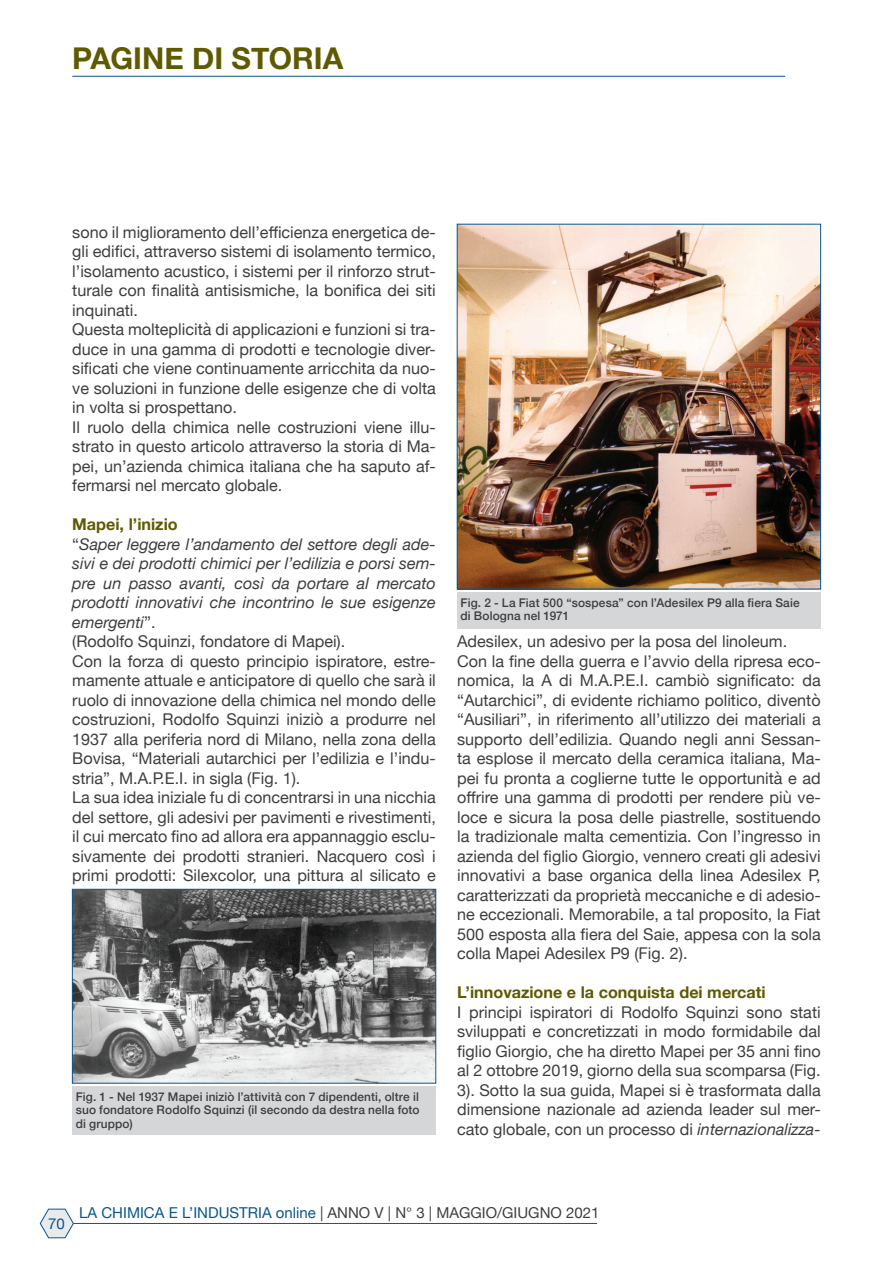
<style>
.page{position:relative;width:893px;height:1263px;background:#fff}
.page>*{position:absolute;margin:0;border:0;box-sizing:border-box;transform-origin:0 0}
.t1{font:700 30px "Helvetica Neue";color:#5f5900}
.t2{font:16.2px/19.5px "Helvetica Neue";color:#3e3e3f;text-align:justify}
.t3{font:italic 16.2px/19.5px "Helvetica Neue";color:#3e3e3f;text-align:justify}
.t4{font:700 16.2px "Helvetica Neue";color:#5f5900}
.t5{font:15px "Helvetica Neue";color:#3e3e3f}
.t6{font:15px "Helvetica Neue";color:#0b568e}
.Dida{font:500 12px/13.5px "Helvetica Neue";letter-spacing:.01em;color:#3e3e3f;text-align:justify}
.s1{font-style:normal}
.s2{font-style:italic}
.s3{color:#0b568e}
</style>
<div class="page">
<hr style="left:72px;top:76px;width:713px;height:1px;background:#0b568e">
<svg style="left:40px;top:1209px;width:34px;height:29px"></svg>
<hr style="left:74px;top:1223px;width:523px;height:1px;background:#0b568e">
<img style="left:74px;top:891px;width:360px;height:190px">
<div style="left:72px;top:889px;width:364px;height:194px;border:1px solid #0b568e"></div>
<div style="left:72px;top:1086px;width:364px;height:49px;background:#d5d6d8"></div>
<img style="left:459px;top:226px;width:360px;height:361px">
<div style="left:457px;top:224px;width:364px;height:365px;border:1px solid #0b568e"></div>
<div style="left:457px;top:592px;width:364px;height:36px;background:#d5d6d8"></div>
<h1 class="t1" style="left:72px;top:35px;width:273px">PAGINE DI STORIA</h1>
<p class="t2" style="left:72px;top:223px;width:365px">sono il miglioramento dell’efficienza energetica de&shy;gli edifici, attraverso sistemi di isolamento termico, l’isolamento acustico, i sistemi per il rinforzo strut&shy;turale con finalità antisismiche, la bonifica dei siti inquinati.</p>
<p class="t2" style="left:72px;top:321px;width:365px">Questa molteplicità di applicazioni e funzioni si tra&shy;duce in una gamma di prodotti e tecnologie diver&shy;sificati che viene continuamente arricchita da nuo&shy;ve soluzioni in funzione delle esigenze che di volta in volta si prospettano.</p>
<p class="t2" style="left:72px;top:418px;width:365px">Il ruolo della chimica nelle costruzioni viene illu&shy;strato in questo articolo attraverso la storia di Ma&shy;pei, un’azienda chimica italiana che ha saputo af&shy;fermarsi nel mercato globale.</p>
<p class="t4" style="left:72px;top:512px;width:107px">Mapei, l’inizio</p>
<p class="t3" style="left:72px;top:535px;width:365px"><span class="s1">“</span>Saper leggere l’andamento del settore degli ade&shy;sivi e dei prodotti chimici per l’edilizia e porsi sem&shy;pre un passo avanti, così da portare al mercato prodotti innovativi che incontrino le sue esigenze emergenti<span class="s1">”.</span></p>
<p class="t2" style="left:72px;top:633px;width:275px">(Rodolfo Squinzi, fondatore di Mapei).</p>
<p class="t2" style="left:72px;top:652px;width:365px">Con la forza di questo principio ispiratore, estre&shy;mamente attuale e anticipatore di quello che sarà il ruolo di innovazione della chimica nel mondo delle costruzioni, Rodolfo Squinzi iniziò a produrre nel 1937 alla periferia nord di Milano, nella zona della Bovisa, “Materiali autarchici per l’edilizia e l’indu&shy;stria”, M.A.P.E.I. in sigla (Fig. 1).</p>
<p class="t2" style="left:72px;top:789px;width:365px">La sua idea iniziale fu di concentrarsi in una nicchia del settore, gli adesivi per pavimenti e rivestimenti, il cui mercato fino ad allora era appannaggio esclu&shy;sivamente dei prodotti stranieri. Nacquero così i primi prodotti: Silexcolor, una pittura al silicato e</p>
<p class="Dida" style="left:76px;top:1089px;width:345px">Fig. 1 - Nel 1937 Mapei iniziò l’attività con 7 dipendenti, oltre il suo fondatore Rodolfo Squinzi (il secondo da destra nella foto di gruppo)</p>
<p class="Dida" style="left:461px;top:594px;width:341px">Fig. 2 - La Fiat 500 “sospesa” con l’Adesilex P9 alla fiera Saie</p>
<p class="Dida" style="left:461px;top:608px;width:110px">di Bologna nel 1971</p>
<p class="t2" style="left:457px;top:633px;width:332px">Adesilex, un adesivo per la posa del linoleum.</p>
<p class="t2" style="left:457px;top:652px;width:365px">Con la fine della guerra e l’avvio della ripresa eco&shy;nomica, la A di M.A.P.E.I. cambiò significato: da “Autarchici”, di evidente richiamo politico, diventò “Ausiliari”, in riferimento all’utilizzo dei materiali a supporto dell’edilizia. Quando negli anni Sessan&shy;ta esplose il mercato della ceramica italiana, Ma&shy;pei fu pronta a coglierne tutte le opportunità e ad offrire una gamma di prodotti per rendere più ve&shy;loce e sicura la posa delle piastrelle, sostituendo la tradizionale malta cementizia. Con l’ingresso in azienda del figlio Giorgio, vennero creati gli adesivi innovativi a base organica della linea Adesilex P, caratterizzati da proprietà meccaniche e di adesio&shy;ne eccezionali. Memorabile, a tal proposito, la Fiat 500 esposta alla fiera del Saie, appesa con la sola colla Mapei Adesilex P9 (Fig. 2).</p>
<p class="t4" style="left:457px;top:980px;width:310px">L’innovazione e la conquista dei mercati</p>
<p class="t2" style="left:457px;top:1003px;width:365px">I principi ispiratori di Rodolfo Squinzi sono stati sviluppati e concretizzati in modo formidabile dal figlio Giorgio, che ha diretto Mapei per 35 anni fino al 2 ottobre 2019, giorno della sua scomparsa (Fig.<br>3). Sotto la sua guida, Mapei si è trasformata dalla dimensione nazionale ad azienda leader sul mer&shy;cato globale, con un processo di <span class="s2">internazionalizza-</span></p>
<p class="t6" style="left:48px;top:1212px;width:18px">70</p>
<p class="t5" style="left:79px;top:1202px;width:522px"><span class="s3">LA CHIMICA E L’INDUSTRIA online</span> | ANNO V | N° 3 | MAGGIO/GIUGNO 2021</p>
</div>
